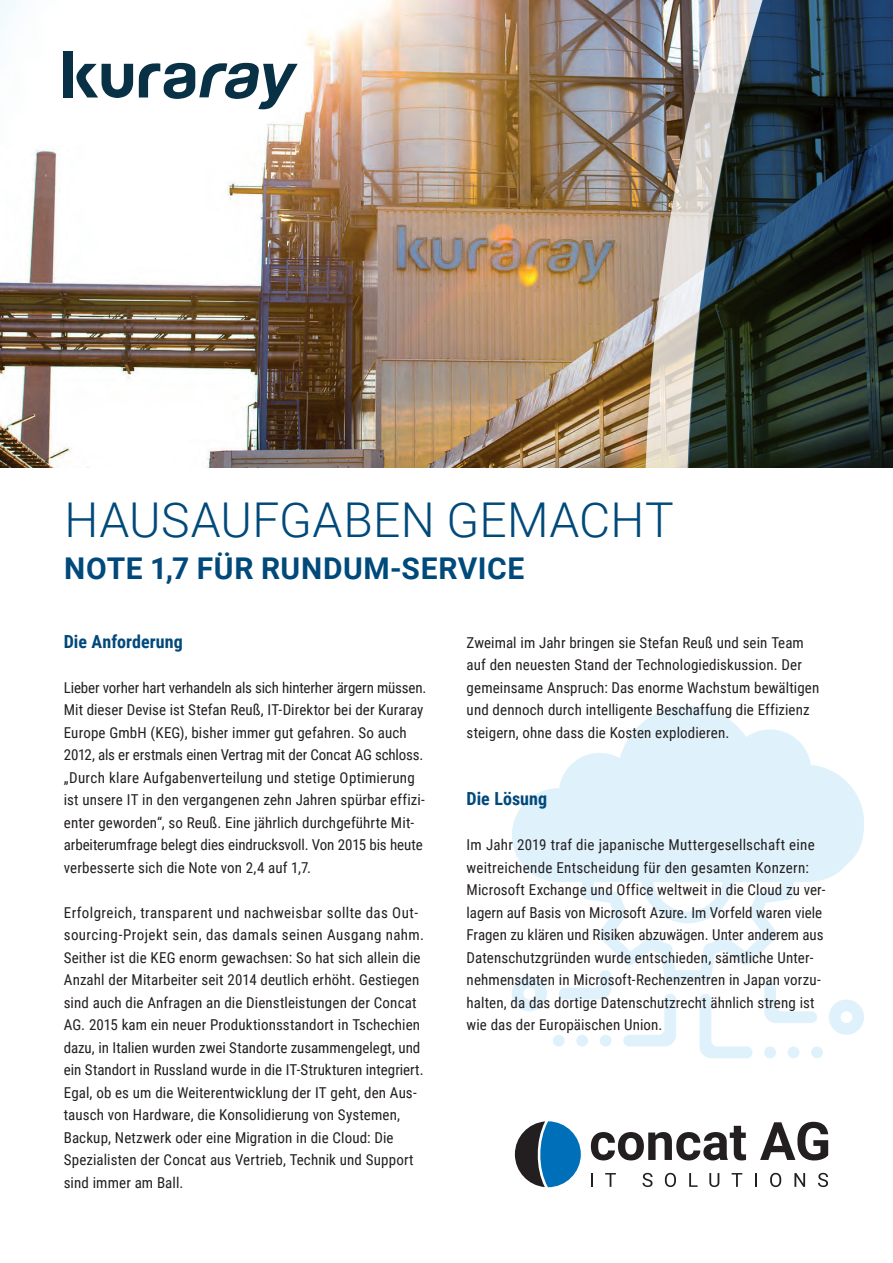
<style>
.page{position:relative;width:893px;height:1263px;background:#fff}
.page>*{position:absolute;margin:0;border:0;box-sizing:border-box;transform-origin:0 0}
.t1{font:300 48px "Roboto";letter-spacing:.01em;color:#00497b}
.t2{font:700 30px "Roboto";letter-spacing:.02em;color:#00497b}
.t3{font:700 18px "Roboto Condensed";color:#00497b}
.t4{font:15px/22.5px "Roboto Condensed";letter-spacing:.005em;color:#231f20}
</style>
<div class="page">
<img style="left:0;top:0;width:643px;height:468px">
<img style="left:643px;top:0;width:43px;height:468px">
<svg style="left:686px;top:0;width:207px;height:468px;background:#374547"></svg>
<svg style="left:515px;top:1121px;width:66px;height:66px"></svg>
<svg style="left:591px;top:1126px;width:155px;height:34px"></svg>
<svg style="left:760px;top:1122px;width:68px;height:38px"></svg>
<svg style="left:591px;top:1173px;width:2px;height:14px"></svg>
<svg style="left:605px;top:1173px;width:11px;height:14px"></svg>
<svg style="left:642px;top:1173px;width:10px;height:14px"></svg>
<svg style="left:665px;top:1173px;width:11px;height:14px"></svg>
<svg style="left:689px;top:1173px;width:9px;height:14px"></svg>
<svg style="left:709px;top:1173px;width:10px;height:14px"></svg>
<svg style="left:732px;top:1173px;width:10px;height:14px"></svg>
<svg style="left:755px;top:1173px;width:2px;height:14px"></svg>
<svg style="left:770px;top:1173px;width:11px;height:14px"></svg>
<svg style="left:794px;top:1173px;width:11px;height:14px"></svg>
<svg style="left:818px;top:1173px;width:10px;height:14px"></svg>
<svg style="left:139px;top:63px;width:159px;height:46px"></svg>
<div style="left:64px;top:51px;width:9px;height:46px;background:#083146"></div>
<svg style="left:76px;top:64px;width:57px;height:34px"></svg>
<svg style="left:512px;top:706px;width:352px;height:352px"></svg>
<h1 class="t1" style="left:65px;top:486px;width:611px">HAUSAUFGABEN GEMACHT</h1>
<h2 class="t2" style="left:64px;top:547px;width:462px">NOTE 1,7 FÜR RUNDUM-SERVICE</h2>
<p class="t3" style="left:64px;top:629px;width:121px">Die Anforderung</p>
<p class="t4" style="left:64px;top:675px;width:364px">Lieber vorher hart verhandeln als sich hinterher ärgern müssen.<br>Mit dieser Devise ist Stefan Reuß, IT-Direktor bei der Kuraray Europe GmbH (KEG), bisher immer gut gefahren. So auch 2012, als er erstmals einen Vertrag mit der Concat AG schloss. „Durch klare Aufgabenverteilung und stetige Optimierung ist unsere IT in den vergangenen zehn Jahren spürbar effizi&shy;enter geworden“, so Reuß. Eine jährlich durchgeführte Mit&shy;arbeiterumfrage belegt dies eindrucksvoll. Von 2015 bis heute verbesserte sich die Note von 2,4 auf 1,7.</p>
<p class="t4" style="left:64px;top:900px;width:362px">Erfolgreich, transparent und nachweisbar sollte das Out&shy;sourcing-Projekt sein, das damals seinen Ausgang nahm.<br>Seither ist die KEG enorm gewachsen: So hat sich allein die Anzahl der Mitarbeiter seit 2014 deutlich erhöht. Gestiegen sind auch die Anfragen an die Dienstleistungen der Concat AG. 2015 kam ein neuer Produktionsstandort in Tschechien dazu, in Italien wurden zwei Standorte zusammengelegt, und ein Standort in Russland wurde in die IT-Strukturen integriert.<br>Egal, ob es um die Weiterentwicklung der IT geht, den Aus&shy;tausch von Hardware, die Konsolidierung von Systemen, Backup, Netzwerk oder eine Migration in die Cloud: Die Spezialisten der Concat aus Vertrieb, Technik und Support sind immer am Ball.</p>
<p class="t4" style="left:467px;top:630px;width:354px">Zweimal im Jahr bringen sie Stefan Reuß und sein Team auf den neuesten Stand der Technologiediskussion. Der gemeinsame Anspruch: Das enorme Wachstum bewältigen und dennoch durch intelligente Beschaffung die Effizienz steigern, ohne dass die Kosten explodieren.</p>
<p class="t3" style="left:467px;top:786px;width:82px">Die Lösung</p>
<p class="t4" style="left:467px;top:833px;width:360px">Im Jahr 2019 traf die japanische Muttergesellschaft eine weitreichende Entscheidung für den gesamten Konzern:<br>Microsoft Exchange und Office weltweit in die Cloud zu ver&shy;lagern auf Basis von Microsoft Azure. Im Vorfeld waren viele Fragen zu klären und Risiken abzuwägen. Unter anderem aus Datenschutzgründen wurde entschieden, sämtliche Unter&shy;nehmensdaten in Microsoft-Rechenzentren in Japan vorzu&shy;halten, da das dortige Datenschutzrecht ähnlich streng ist wie das der Europäischen Union.</p>
</div>
